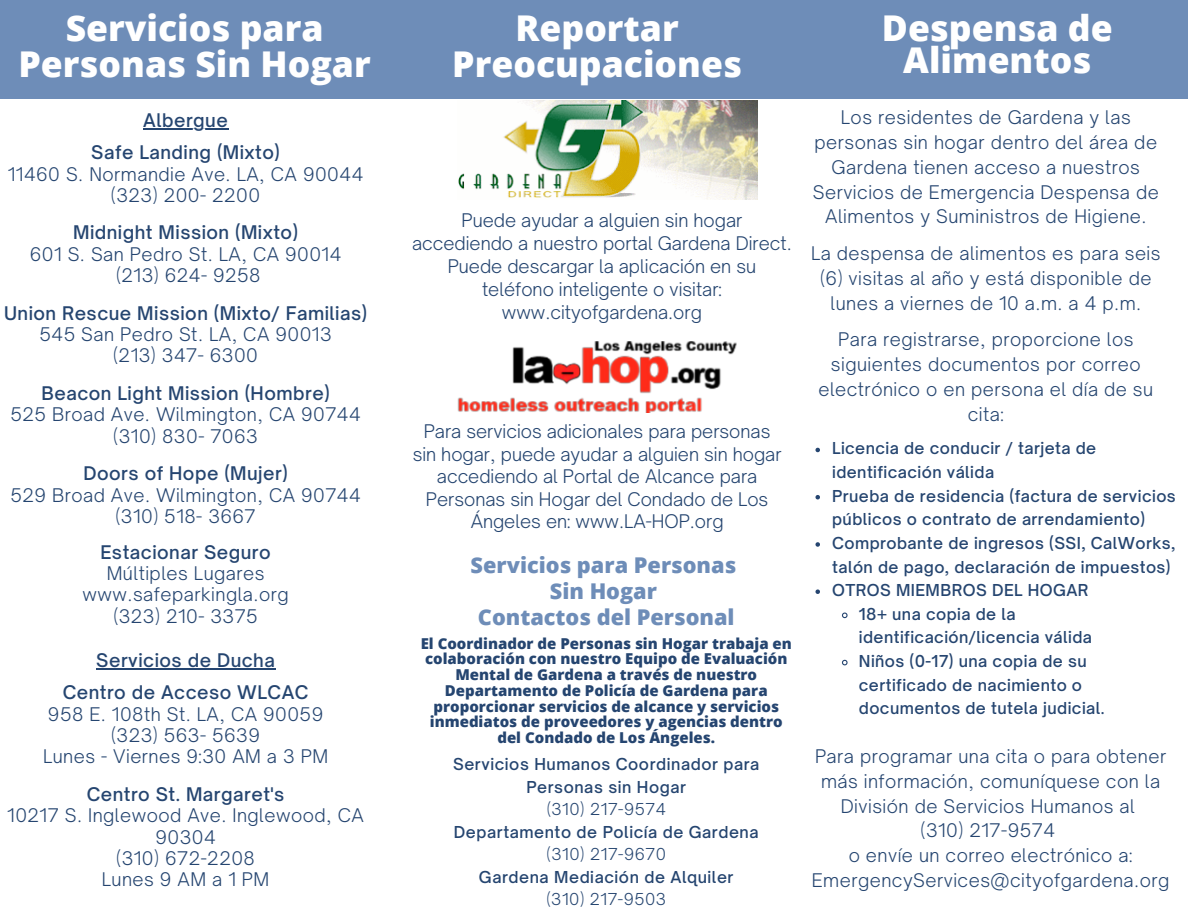
<style>
.page{position:relative;width:1188px;height:918px;background:#fff}
.page>*{position:absolute;margin:0;border:0;box-sizing:border-box;transform-origin:0 0}
.t1{font:800 35.55px/36px "Open Sans";color:#fff;text-align:center}
.t2{font:800 21.75px "Open Sans";color:#6e8db8}
.t3{font:300 18px/24.8px "Open Sauce One";letter-spacing:.025em;color:#254570;text-align:center}
.t4{font:300 18px/22.5px "Open Sauce One";color:#254570;text-align:center}
.t5{font:500 18px "Open Sauce One";letter-spacing:.025em;color:#254570}
.t6{font:500 15.75px/23.7px "Open Sauce One";letter-spacing:.025em;color:#254570}
.t7{font:300 15.75px "Open Sauce One";letter-spacing:.035em;color:#254570}
.t8{font:800 15px/15.8px "Open Sans";color:#254570;text-align:center}
</style>
<div class="page">
<div style="left:0;top:0;width:1188px;height:99px;background:#6e8db8"></div>
<img style="left:458px;top:101px;width:299px;height:99px">
<img style="left:458px;top:341px;width:279px;height:71px">
<hr style="left:143px;top:128px;width:85px;height:2px;background:#254570">
<hr style="left:96px;top:668px;width:179px;height:2px;background:#254570">
<svg style="left:815px;top:448px;width:5px;height:4px"></svg>
<svg style="left:815px;top:495px;width:5px;height:4px"></svg>
<svg style="left:815px;top:542px;width:5px;height:5px"></svg>
<svg style="left:815px;top:589px;width:5px;height:5px"></svg>
<svg style="left:841px;top:612px;width:7px;height:7px"></svg>
<svg style="left:841px;top:659px;width:7px;height:7px"></svg>
<p class="t1" style="left:19px;top:9px;width:354px">Servicios para<br>Personas Sin Hogar</p>
<p class="t5" style="left:143px;top:109px;width:86px">Albergue</p>
<p class="t5" style="left:91px;top:141px;width:190px">Safe Landing (Mixto)</p>
<p class="t3" style="left:8px;top:161px;width:357px">11460 S. Normandie Ave. LA, CA 90044</p>
<p class="t3" style="left:111px;top:183px;width:151px">(323) 200- 2200</p>
<p class="t5" style="left:73px;top:221px;width:226px">Midnight Mission (Mixto)</p>
<p class="t3" style="left:30px;top:242px;width:313px">601 S. San Pedro St. LA, CA 90014</p>
<p class="t3" style="left:116px;top:263px;width:146px">(213) 624- 9258</p>
<p class="t5" style="left:4px;top:302px;width:365px">Union Rescue Mission (Mixto/ Familias)</p>
<p class="t3" style="left:40px;top:322px;width:294px">545 San Pedro St. LA, CA 90013</p>
<p class="t3" style="left:113px;top:343px;width:146px">(213) 347- 6300</p>
<p class="t5" style="left:41px;top:382px;width:290px">Beacon Light Mission (Hombre)</p>
<p class="t3" style="left:10px;top:402px;width:352px">525 Broad Ave. Wilmington, CA 90744</p>
<p class="t3" style="left:113px;top:424px;width:146px">(310) 830- 7063</p>
<p class="t5" style="left:83px;top:462px;width:206px">Doors of Hope (Mujer)</p>
<p class="t3" style="left:10px;top:482px;width:352px">529 Broad Ave. Wilmington, CA 90744</p>
<p class="t3" style="left:115px;top:504px;width:142px">(310) 518- 3667</p>
<p class="t5" style="left:100px;top:541px;width:172px">Estacionar Seguro</p>
<p class="t3" style="left:107px;top:561px;width:159px">Múltiples Lugares</p>
<p class="t3" style="left:83px;top:582px;width:208px">www.safeparkingla.org</p>
<p class="t3" style="left:113px;top:604px;width:146px">(323) 210- 3375</p>
<p class="t5" style="left:96px;top:649px;width:180px">Servicios de Ducha</p>
<p class="t5" style="left:63px;top:681px;width:247px">Centro de Acceso WLCAC</p>
<p class="t3" style="left:48px;top:701px;width:277px">958 E. 108th St. LA, CA 90059</p>
<p class="t3" style="left:111px;top:723px;width:150px">(323) 563- 5639</p>
<p class="t3" style="left:43px;top:744px;width:287px">Lunes - Viernes 9:30 AM a 3 PM</p>
<p class="t5" style="left:87px;top:783px;width:199px">Centro St. Margaret's</p>
<p class="t3" style="left:7px;top:805px;width:358px;line-height:21.5px">10217 S. Inglewood Ave. Inglewood, CA<br>90304</p>
<p class="t3" style="left:116px;top:846px;width:140px">(310) 672-2208</p>
<p class="t3" style="left:102px;top:867px;width:169px">Lunes 9 AM a 1 PM</p>
<p class="t1" style="left:452px;top:9px;width:291px">Reportar<br>Preocupaciones</p>
<p class="t4" style="left:412px;top:208px;width:381px;line-height:23px">Puede ayudar a alguien sin hogar accediendo a nuestro portal Gardena Direct.</p>
<p class="t4" style="left:448px;top:254px;width:310px;line-height:23px">Puede descargar la aplicación en su teléfono inteligente o visitar: www.cityofgardena.org</p>
<p class="t4" style="left:413px;top:420px;width:370px">Para servicios adicionales para personas sin hogar, puede ayudar a alguien sin hogar accediendo al Portal de Alcance para Personas sin Hogar del Condado de Los Ángeles en: www.LA-HOP.org</p>
<p class="t2" style="left:471px;top:550px;width:267px">Servicios para Personas</p>
<p class="t2" style="left:550px;top:576px;width:109px">Sin Hogar</p>
<p class="t2" style="left:478px;top:602px;width:258px">Contactos del Personal</p>
<p class="t8" style="left:421px;top:635px;width:373px">El Coordinador de Personas sin Hogar trabaja en colaboración con nuestro Equipo de Evaluación Mental de Gardena a través de nuestro Departamento de Policía de Gardena para proporcionar servicios de alcance y servicios inmediatos de proveedores y agencias dentro del Condado de Los Ángeles.</p>
<p class="t6" style="left:453px;top:753px;width:308px;line-height:22.5px;text-align:center">Servicios Humanos Coordinador para<br>Personas sin Hogar</p>
<p class="t7" style="left:547px;top:800px;width:121px">(310) 217-9574</p>
<p class="t6" style="left:454px;top:820px;width:306px">Departamento de Policía de Gardena</p>
<p class="t7" style="left:547px;top:845px;width:121px">(310) 217-9670</p>
<p class="t6" style="left:479px;top:865px;width:256px">Gardena Mediación de Alquiler</p>
<p class="t7" style="left:546px;top:890px;width:121px">(310) 217-9503</p>
<p class="t1" style="left:882px;top:12px;width:232px;line-height:31.5px">Despensa de<br>Alimentos</p>
<p class="t3" style="left:813px;top:105px;width:347px">Los residentes de Gardena y las personas sin hogar dentro del área de Gardena tienen acceso a nuestros Servicios de Emergencia Despensa de Alimentos y Suministros de Higiene.</p>
<p class="t3" style="left:811px;top:241px;width:351px">La despensa de alimentos es para seis (6) visitas al año y está disponible de lunes a viernes de 10 a.m. a 4 p.m.</p>
<p class="t3" style="left:818px;top:327px;width:336px">Para registrarse, proporcione los siguientes documentos por correo electrónico o en persona el día de su cita:</p>
<p class="t6" style="left:832px;top:437px;width:266px">Licencia de conducir / tarjeta de identificación válida</p>
<p class="t6" style="left:832px;top:484px;width:345px">Prueba de residencia (factura de servicios públicos o contrato de arrendamiento)</p>
<p class="t6" style="left:832px;top:531px;width:345px">Comprobante de ingresos (SSI, CalWorks, talón de pago, declaración de impuestos)</p>
<p class="t6" style="left:832px;top:578px;width:258px">OTROS MIEMBROS DEL HOGAR</p>
<p class="t6" style="left:859px;top:602px;width:235px">18+ una copia de la identificación/licencia válida</p>
<p class="t6" style="left:859px;top:649px;width:247px">Niños (0-17) una copia de su certificado de nacimiento o documentos de tutela judicial.</p>
<p class="t3" style="left:815px;top:744px;width:353px">Para programar una cita o para obtener más información, comuníquese con la<br>División de Servicios Humanos al</p>
<p class="t3" style="left:921px;top:818px;width:136px">(310) 217-9574</p>
<p class="t3" style="left:812px;top:843px;width:359px">o envíe un correo electrónico a:<br>EmergencyServices@cityofgardena.org</p>
</div>
